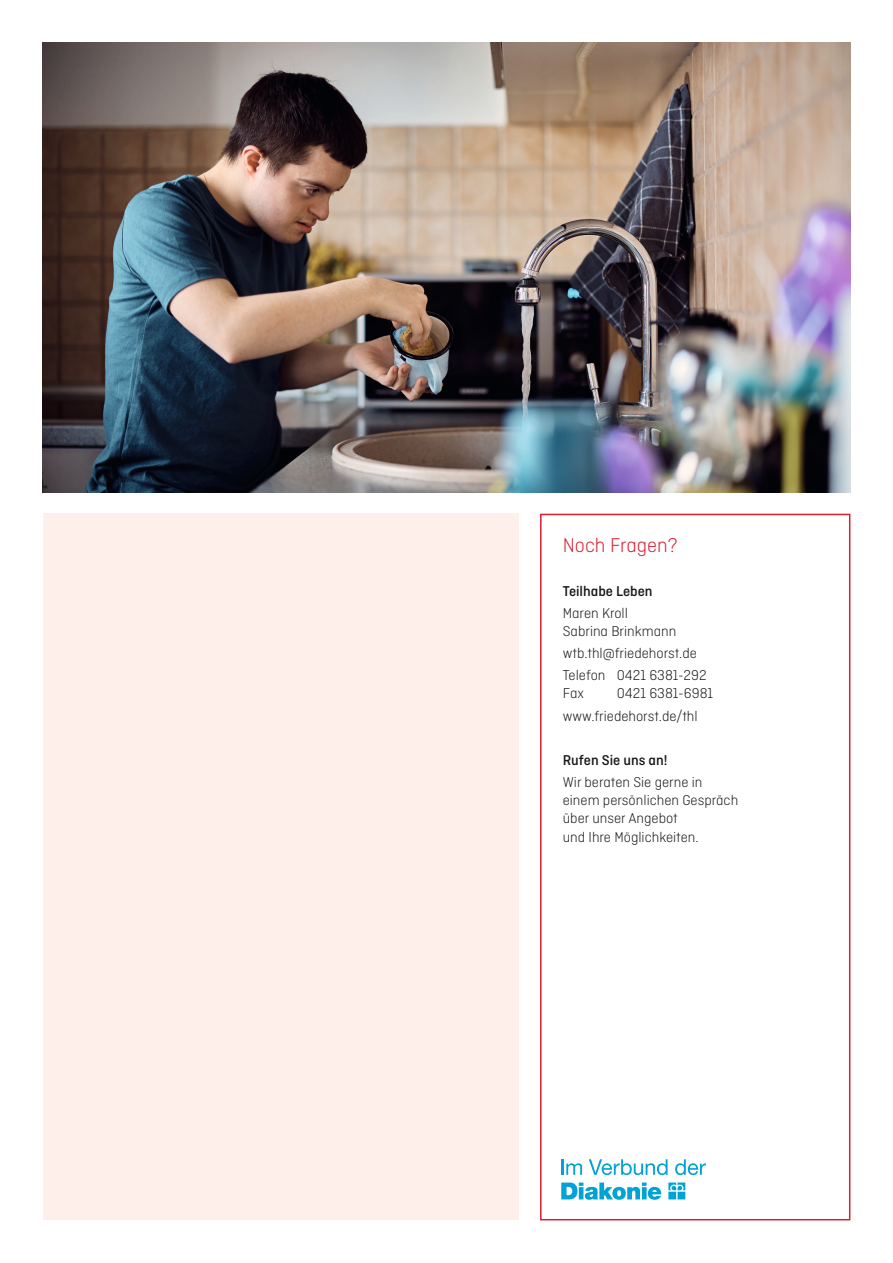
<style>
.page{position:relative;width:893px;height:1263px;background:#fff}
.page>*{position:absolute;margin:0;border:0;box-sizing:border-box;transform-origin:0 0}
.t1{font:300 21px "Ciutadella";color:#dc1e2f}
.t2{font:300 15px/18px "Ciutadella";color:#151616}
.t3{font:500 15px "Ciutadella";color:#151616}
</style>
<div class="page">
<img style="left:43px;top:43px;width:807px;height:449px">
<div style="left:540px;top:514px;width:310px;height:706px;border:2px solid #dc1e2f"></div>
<svg style="left:561px;top:1182px;width:124px;height:18px"></svg>
<svg style="left:561px;top:1159px;width:21px;height:16px"></svg>
<svg style="left:589px;top:1159px;width:78px;height:16px"></svg>
<svg style="left:675px;top:1159px;width:31px;height:16px"></svg>
<div style="left:43px;top:514px;width:476px;height:706px;background:#ffefea"></div>
<h1 class="t1" style="left:563px;top:534px;width:116px">Noch Fragen?</h1>
<p class="t3" style="left:563px;top:582px;width:91px">Teilhabe Leben</p>
<p class="t2" style="left:563px;top:604px;width:115px">Maren Kroll<br>Sabrina Brinkmann</p>
<p class="t2" style="left:563px;top:642px;width:145px;line-height:22.2px">wtb.thl@friedehorst.de<br>Telefon 0421 6381-292</p>
<p class="t2" style="left:563px;top:684px;width:23px">Fax</p>
<p class="t2" style="left:563px;top:682px;width:152px;line-height:22.2px;text-indent:54px">0421 6381-6981 www.friedehorst.de/thl</p>
<p class="t3" style="left:563px;top:752px;width:106px">Rufen Sie uns an!</p>
<p class="t2" style="left:563px;top:773px;width:177px">Wir beraten Sie gerne in einem persönlichen Gespräch über unser Angebot<br>und Ihre Möglichkeiten.</p>
</div>
